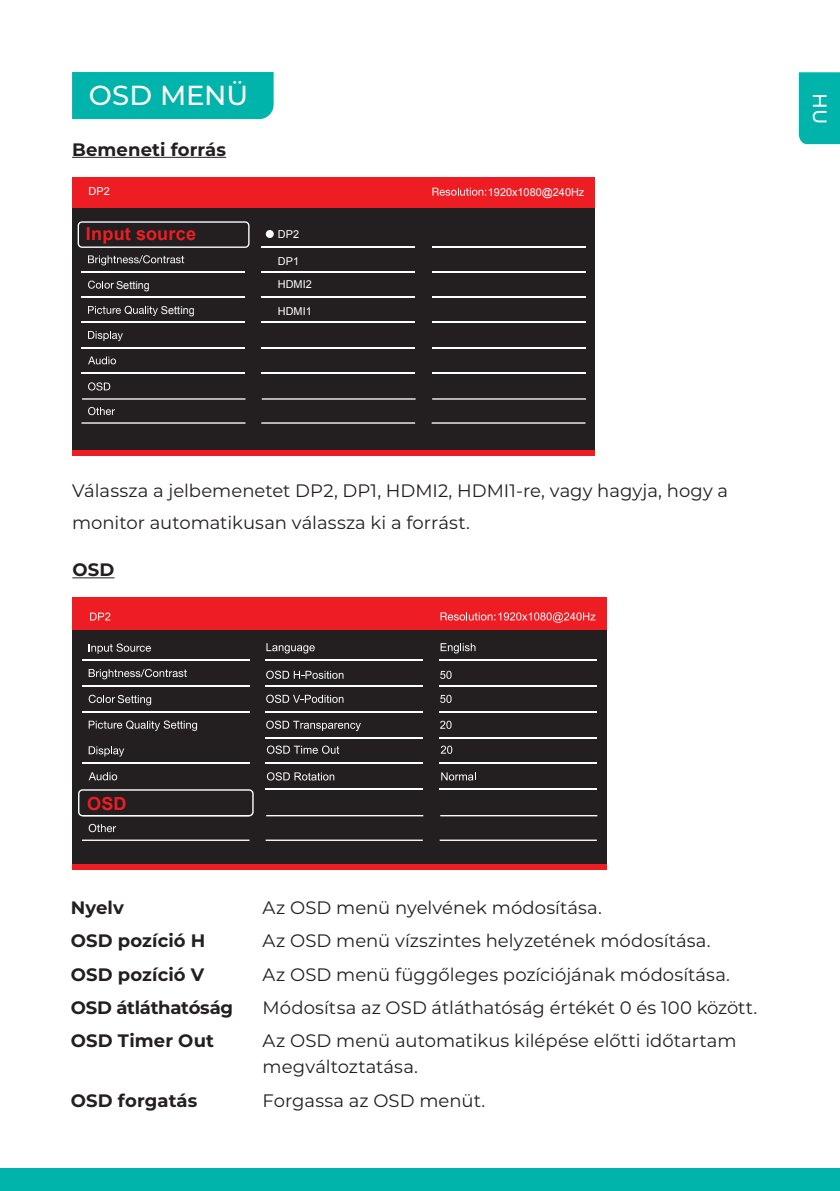
<style>
.page{position:relative;width:840px;height:1191px;background:#fff}
.page>*{position:absolute;margin:0;border:0;box-sizing:border-box;transform-origin:0 0}
.t1{font:500 27.4px "Montserrat";color:#fff}
.t2{font:500 19.4px "Montserrat";color:#fff}
.t3{font:18px/32px "Montserrat";color:#231f20}
.t4{font:700 18px "Montserrat";letter-spacing:.005em;color:#231f20}
.t5{font:700 18px "Montserrat";letter-spacing:-.015em;color:#231f20}
.t6{font:700 18px "Arial";letter-spacing:.01em;color:#ee1d23}
.t7{font:10.8px/23.4px "Arial";color:#fff}
</style>
<div class="page">
<div style="left:0;top:1168px;width:839px;height:23px;background:#00b4ac"></div>
<div style="left:72px;top:72px;width:201px;height:47px;background:#00b4ac"></div>
<hr style="left:72px;top:157px;width:154px;height:1px;background:#231f20">
<div style="left:72px;top:177px;width:522px;height:279px;background:#ee1d23"></div>
<div style="left:72px;top:208px;width:522px;height:242px;background:#231f20"></div>
<hr style="left:81px;top:271px;width:164px;height:1px;background:#fff">
<hr style="left:81px;top:296px;width:164px;height:2px;background:#fff">
<hr style="left:81px;top:322px;width:164px;height:1px;background:#fff">
<hr style="left:81px;top:347px;width:164px;height:1px;background:#fff">
<hr style="left:81px;top:372px;width:164px;height:2px;background:#fff">
<hr style="left:261px;top:246px;width:154px;height:1px;background:#fff">
<hr style="left:261px;top:271px;width:154px;height:1px;background:#fff">
<hr style="left:261px;top:296px;width:154px;height:2px;background:#fff">
<hr style="left:261px;top:322px;width:154px;height:1px;background:#fff">
<hr style="left:261px;top:347px;width:154px;height:1px;background:#fff">
<hr style="left:261px;top:372px;width:154px;height:2px;background:#fff">
<hr style="left:431px;top:246px;width:154px;height:1px;background:#fff">
<hr style="left:431px;top:271px;width:154px;height:1px;background:#fff">
<hr style="left:431px;top:296px;width:154px;height:2px;background:#fff">
<hr style="left:431px;top:322px;width:154px;height:1px;background:#fff">
<hr style="left:431px;top:347px;width:154px;height:1px;background:#fff">
<hr style="left:431px;top:372px;width:154px;height:2px;background:#fff">
<div style="left:266px;top:230px;width:7px;height:8px;background:#fff;border-radius:50%"></div>
<div style="left:78px;top:221px;width:171px;height:27px;border:1px solid #fff;border-radius:4px"></div>
<svg style="left:432px;top:188px;width:54px;height:8px"></svg>
<svg style="left:88px;top:255px;width:96px;height:10px"></svg>
<svg style="left:88px;top:280px;width:26px;height:9px"></svg>
<svg style="left:88px;top:306px;width:70px;height:10px"></svg>
<svg style="left:88px;top:331px;width:35px;height:10px"></svg>
<svg style="left:88px;top:356px;width:28px;height:8px"></svg>
<svg style="left:81px;top:422px;width:164px;height:2px"></svg>
<svg style="left:261px;top:422px;width:154px;height:2px"></svg>
<svg style="left:431px;top:422px;width:154px;height:2px"></svg>
<svg style="left:88px;top:382px;width:22px;height:8px"></svg>
<svg style="left:88px;top:407px;width:27px;height:8px"></svg>
<svg style="left:262px;top:398px;width:153px;height:1px"></svg>
<svg style="left:82px;top:398px;width:163px;height:1px"></svg>
<svg style="left:432px;top:398px;width:153px;height:1px"></svg>
<hr style="left:72px;top:577px;width:42px;height:1px;background:#231f20">
<div style="left:72px;top:597px;width:534px;height:272px;background:#ee1d23"></div>
<div style="left:72px;top:630px;width:534px;height:233px;background:#231f20"></div>
<hr style="left:82px;top:659px;width:167px;height:1px;background:#fff">
<hr style="left:82px;top:685px;width:167px;height:1px;background:#fff">
<hr style="left:82px;top:762px;width:167px;height:2px;background:#fff">
<hr style="left:82px;top:711px;width:167px;height:1px;background:#fff">
<hr style="left:265px;top:659px;width:157px;height:1px;background:#fff">
<hr style="left:265px;top:685px;width:157px;height:1px;background:#fff">
<hr style="left:265px;top:711px;width:157px;height:1px;background:#fff">
<hr style="left:265px;top:737px;width:157px;height:1px;background:#fff">
<hr style="left:265px;top:762px;width:157px;height:2px;background:#fff">
<hr style="left:265px;top:788px;width:157px;height:2px;background:#fff">
<hr style="left:439px;top:659px;width:157px;height:1px;background:#fff">
<hr style="left:439px;top:685px;width:157px;height:1px;background:#fff">
<hr style="left:439px;top:711px;width:157px;height:1px;background:#fff">
<hr style="left:439px;top:737px;width:157px;height:1px;background:#fff">
<hr style="left:439px;top:762px;width:157px;height:2px;background:#fff">
<hr style="left:439px;top:788px;width:157px;height:2px;background:#fff">
<div style="left:78px;top:789px;width:175px;height:27px;border:1px solid #fff;border-radius:4px"></div>
<svg style="left:440px;top:612px;width:155px;height:11px"></svg>
<svg style="left:89px;top:643px;width:62px;height:11px"></svg>
<svg style="left:89px;top:669px;width:98px;height:10px"></svg>
<svg style="left:89px;top:746px;width:35px;height:10px"></svg>
<svg style="left:89px;top:772px;width:28px;height:8px"></svg>
<svg style="left:82px;top:839px;width:167px;height:2px"></svg>
<svg style="left:265px;top:839px;width:157px;height:2px"></svg>
<svg style="left:439px;top:839px;width:157px;height:2px"></svg>
<svg style="left:89px;top:824px;width:27px;height:8px"></svg>
<svg style="left:89px;top:720px;width:108px;height:11px"></svg>
<svg style="left:89px;top:694px;width:62px;height:11px"></svg>
<svg style="left:266px;top:643px;width:48px;height:10px"></svg>
<svg style="left:90px;top:612px;width:20px;height:8px"></svg>
<svg style="left:266px;top:670px;width:77px;height:9px"></svg>
<svg style="left:266px;top:694px;width:77px;height:9px"></svg>
<svg style="left:266px;top:720px;width:94px;height:11px"></svg>
<svg style="left:440px;top:643px;width:35px;height:10px"></svg>
<svg style="left:440px;top:671px;width:11px;height:8px"></svg>
<svg style="left:440px;top:695px;width:11px;height:8px"></svg>
<svg style="left:440px;top:720px;width:11px;height:9px"></svg>
<svg style="left:267px;top:745px;width:72px;height:9px"></svg>
<svg style="left:440px;top:745px;width:12px;height:9px"></svg>
<svg style="left:267px;top:772px;width:67px;height:8px"></svg>
<svg style="left:441px;top:772px;width:33px;height:8px"></svg>
<svg style="left:266px;top:815px;width:157px;height:1px"></svg>
<svg style="left:82px;top:815px;width:167px;height:1px"></svg>
<svg style="left:440px;top:815px;width:157px;height:1px"></svg>
<div style="left:798px;top:72px;width:41px;height:72px;background:#00b4ac"></div>
<p class="t1" style="left:89px;top:76px;width:161px">OSD MENÜ</p>
<p class="t4" style="left:72px;top:136px;width:155px">Bemeneti forrás</p>
<p class="t7" style="left:88px;top:180px;width:23px">DP2</p>
<p class="t6" style="left:86px;top:222px;width:111px">Input source</p>
<p class="t7" style="left:116px;top:273px;width:35px">Setting</p>
<p class="t7" style="left:161px;top:298px;width:35px">Setting</p>
<p class="t7" style="left:278px;top:222px;width:23px">DP2</p>
<p class="t7" style="left:278px;top:249px;width:35px">DP1<br>HDMI2</p>
<p class="t7" style="left:278px;top:299px;width:35px">HDMI1</p>
<p class="t7" style="left:487px;top:180px;width:98px">1920x1080@240Hz</p>
<p class="t3" style="left:72px;top:474px;width:657px">Válassza a jelbemenetet DP2, DP1, HDMI2, HDMI1-re, vagy hagyja, hogy a monitor automatikusan válassza ki a forrást.</p>
<p class="t4" style="left:72px;top:556px;width:44px">OSD</p>
<p class="t2" style="left:833px;top:93px;width:33px;rotate:90deg">HU</p>
<p class="t6" style="left:87px;top:791px;width:41px">OSD</p>
<p class="t4" style="left:71px;top:894px;width:55px">Nyelv</p>
<p class="t3" style="left:262px;top:890px;width:341px">Az OSD menü nyelvének módosítása.</p>
<p class="t4" style="left:71px;top:927px;width:136px">OSD pozíció H</p>
<p class="t3" style="left:262px;top:924px;width:449px">Az OSD menü vízszintes helyzetének módosítása.</p>
<p class="t4" style="left:71px;top:961px;width:135px">OSD pozíció V</p>
<p class="t3" style="left:262px;top:957px;width:468px">Az OSD menü függőleges pozíciójának módosítása.</p>
<p class="t5" style="left:71px;top:994px;width:164px">OSD átláthatóság</p>
<p class="t3" style="left:262px;top:991px;width:496px">Módosítsa az OSD átláthatóság értékét 0 és 100 között.</p>
<p class="t4" style="left:71px;top:1028px;width:145px">OSD Timer Out</p>
<p class="t3" style="left:262px;top:1027px;width:475px;line-height:26px">Az OSD menü automatikus kilépése előtti időtartam megváltoztatása.</p>
<p class="t4" style="left:71px;top:1087px;width:128px">OSD forgatás</p>
<p class="t3" style="left:262px;top:1083px;width:224px">Forgassa az OSD menüt.</p>
</div>
